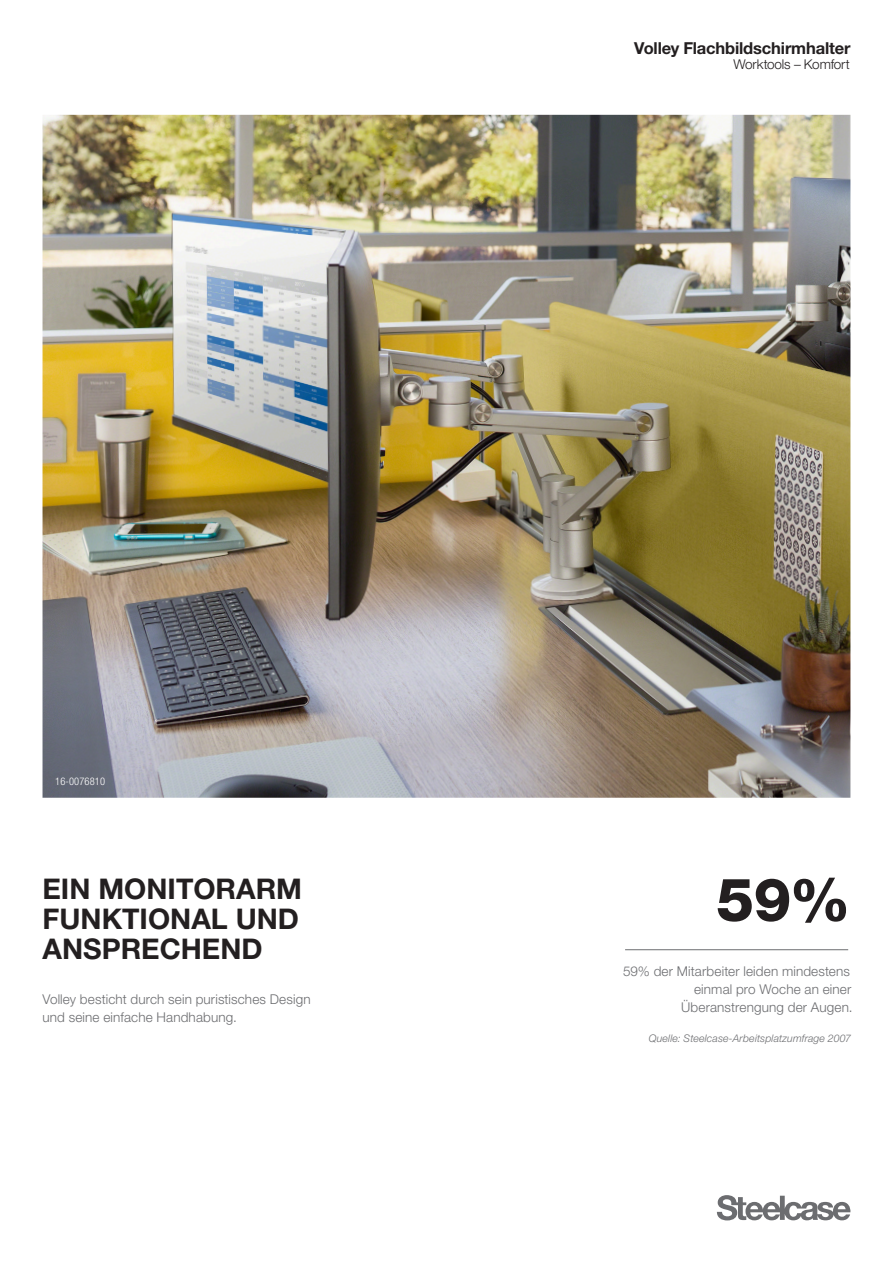
<style>
.page{position:relative;width:893px;height:1263px;background:#fff}
.page>*{position:absolute;margin:0;border:0;box-sizing:border-box;transform-origin:0 0}
.t1{font:800 60px "Helvetica Neue LT Pro";color:#231f20}
.t2{font:700 28.5px/30px "Helvetica Neue LT Pro";color:#231f20;text-align:justify}
.t3{font:700 16.5px "Helvetica Neue LT Pro";letter-spacing:-.01em;color:#231f20}
.t4{font:300 13.5px/18px "Helvetica Neue LT Pro";letter-spacing:.01em;color:#6c6d70}
.t5{font:300 13.5px "Helvetica Neue LT Pro";letter-spacing:-.01em;color:#231f20}
.t6{font:italic 300 10.5px "Helvetica Neue LT Pro";letter-spacing:.015em;color:#6c6d70}
.t7{font:300 condensed 10.5px "Helvetica Neue LT Pro";letter-spacing:.01em;color:#fff}
</style>
<div class="page">
<img style="left:43px;top:115px;width:807px;height:683px">
<svg style="left:717px;top:1195px;width:134px;height:25px"></svg>
<hr style="left:625px;top:949px;width:223px;height:1px;background:#6c6d70">
<p class="t7" style="left:55px;top:775px;width:51px">16-0076810</p>
<h2 class="t2" style="left:43px;top:873px;width:261px">EIN MONITORARM FUNKTIONAL UND ANSPRECHEND</h2>
<p class="t4" style="left:43px;top:989px;width:270px">Volley besticht durch sein puristisches Design und seine einfache Handhabung.</p>
<p class="t3" style="left:634px;top:38px;width:218px">Volley Flachbildschirmhalter</p>
<p class="t5" style="left:733px;top:56px;width:118px">Worktools – Komfort</p>
<h1 class="t1" style="left:716px;top:864px;width:136px">59%</h1>
<p class="t4" style="left:623px;top:962px;width:231px;text-align:right">59% der Mitarbeiter leiden mindestens einmal pro Woche an einer<br>Überanstrengung der Augen.</p>
<p class="t6" style="left:649px;top:1032px;width:204px">Quelle: Steelcase-Arbeitsplatzumfrage 2007</p>
</div>
